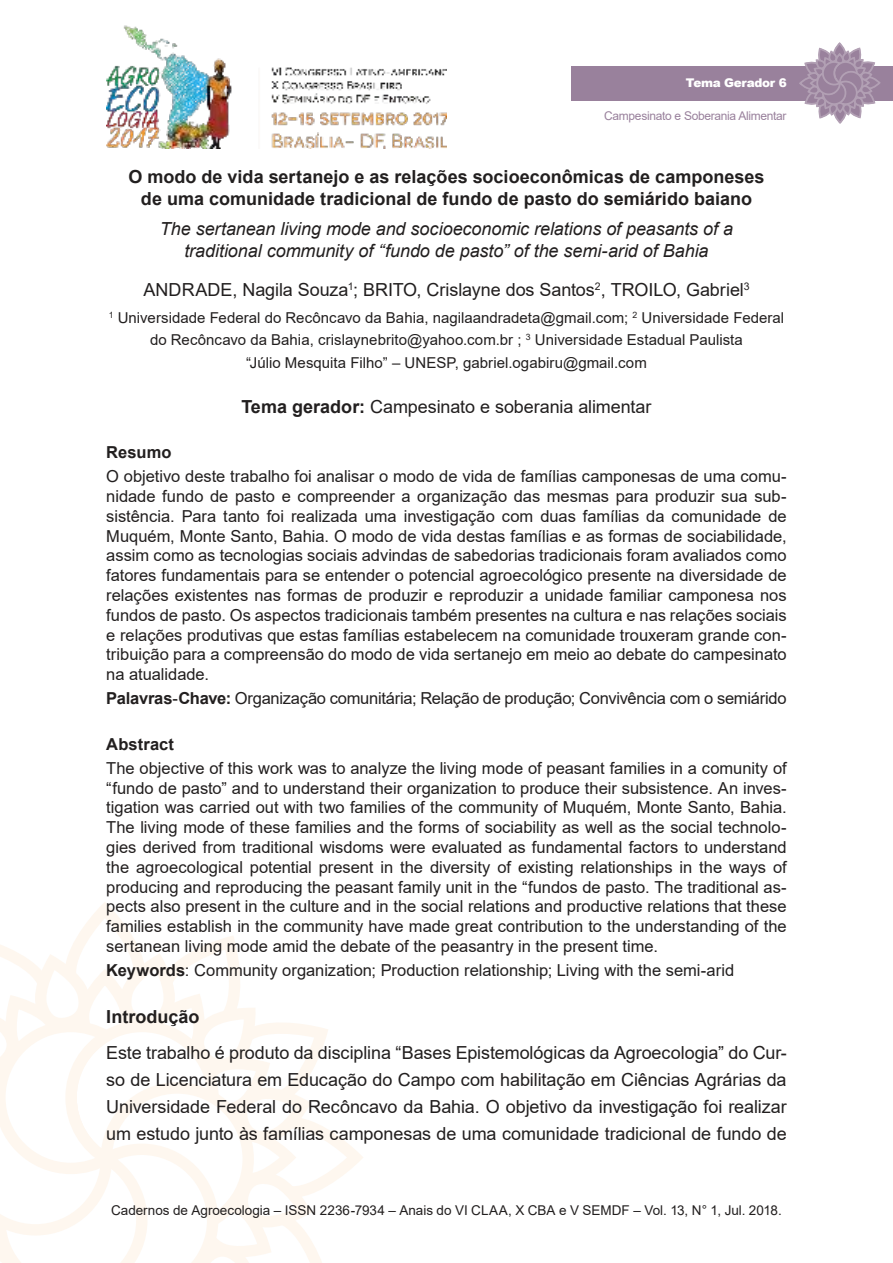
<style>
.page{position:relative;width:893px;height:1263px;background:#fff}
.page>*{position:absolute;margin:0;border:0;box-sizing:border-box;transform-origin:0 0}
.t1{font:18px/27px "Arial";letter-spacing:-.005em;color:#221f1f;text-align:justify}
.t2{font:700 18px/21.6px "Arial";color:#221f1f;text-align:center}
.t3{font:italic 18px/21.6px "Arial";letter-spacing:-.005em;color:#221f1f;text-align:center}
.t4{font:16.5px/19.8px "Arial";letter-spacing:-.005em;color:#221f1f;text-align:justify}
.t5{font:700 16.5px "Arial";letter-spacing:.005em;color:#221f1f}
.t6{font:15px/22.5px "Arial";color:#221f1f;text-align:center}
.t7{font:13.5px "Arial";color:#221f1f}
.t8{font:12px "Arial";letter-spacing:-.025em;color:#99819c}
.t9{font:900 12px "Arial";letter-spacing:-.025em;color:#fff}
.s1{font-weight:700}
</style>
<div class="page">
<img style="left:106px;top:25px;width:340px;height:124px">
<svg style="left:0;top:910px;width:363px;height:353px"></svg>
<div style="left:571px;top:66px;width:322px;height:34px;background:#99819c"></div>
<svg style="left:798px;top:43px;width:83px;height:81px"></svg>
<p class="t9" style="left:686px;top:76px;width:102px">Tema Gerador 6</p>
<p class="t8" style="left:604px;top:112px;width:184px">Campesinato e Soberania Alimentar</p>
<p class="t2" style="left:128px;top:168px;width:638px">O modo de vida sertanejo e as relações socioeconômicas de camponeses de uma comunidade tradicional de fundo de pasto do semiárido baiano</p>
<p class="t3" style="left:160px;top:219px;width:575px">The sertanean living mode and socioeconomic relations of peasants of a traditional community of “fundo de pasto” of the semi-arid of Bahia</p>
<p class="t1" style="left:143px;top:278px;width:608px">ANDRADE, Nagila Souza<sup>1</sup>; BRITO, Crislayne dos Santos<sup>2</sup>, TROILO, Gabriel<sup>3</sup></p>
<p class="t6" style="left:109px;top:308px;width:677px"><sup>1</sup> Universidade Federal do Recôncavo da Bahia, nagilaandradeta@gmail.com; <sup>2</sup> Universidade Federal do Recôncavo da Bahia, crislaynebrito@yahoo.com.br ; <sup>3</sup> Universidade Estadual Paulista<br>“Júlio Mesquita Filho” – UNESP, gabriel.ogabiru@gmail.com</p>
<p class="t1" style="left:241px;top:395px;width:412px"><span class="s1">Tema gerador:</span> Campesinato e soberania alimentar</p>
<p class="t5" style="left:106px;top:446px;width:67px">Resumo</p>
<p class="t4" style="left:106px;top:468px;width:682px">O objetivo deste trabalho foi analisar o modo de vida de famílias camponesas de uma comu&shy;nidade fundo de pasto e compreender a organização das mesmas para produzir sua sub&shy;sistência. Para tanto foi realizada uma investigação com duas famílias da comunidade de Muquém, Monte Santo, Bahia. O modo de vida destas famílias e as formas de sociabilidade, assim como as tecnologias sociais advindas de sabedorias tradicionais foram avaliados como fatores fundamentais para se entender o potencial agroecológico presente na diversidade de relações existentes nas formas de produzir e reproduzir a unidade familiar camponesa nos fundos de pasto. Os aspectos tradicionais também presentes na cultura e nas relações sociais e relações produtivas que estas famílias estabelecem na comunidade trouxeram grande con&shy;tribuição para a compreensão do modo de vida sertanejo em meio ao debate do campesinato na atualidade.</p>
<p class="t4" style="left:106px;top:690px;width:682px"><span class="s1">Palavras</span>-<span class="s1">Chave:</span> Organização comunitária; Relação de produção; Convivência com o semiárido</p>
<p class="t5" style="left:106px;top:738px;width:69px">Abstract</p>
<p class="t4" style="left:106px;top:759px;width:682px">The objective of this work was to analyze the living mode of peasant families in a comunity of “fundo de pasto” and to understand their organization to produce their subsistence. An inves&shy;tigation was carried out with two families of the community of Muquém, Monte Santo, Bahia.<br>The living mode of these families and the forms of sociability as well as the social technolo&shy;gies derived from traditional wisdoms were evaluated as fundamental factors to understand the agroecological potential present in the diversity of existing relationships in the ways of producing and reproducing the peasant family unit in the “fundos de pasto. The traditional as&shy;pects also present in the culture and in the social relations and productive relations that these families establish in the community have made great contribution to the understanding of the sertanean living mode amid the debate of the peasantry in the present time.</p>
<p class="t4" style="left:106px;top:962px;width:629px"><span class="s1">Keywords</span>: Community organization; Production relationship; Living with the semi-arid</p>
<p class="t2" style="left:106px;top:1008px;width:95px">Introdução</p>
<p class="t1" style="left:106px;top:1040px;width:682px">Este trabalho é produto da disciplina “Bases Epistemológicas da Agroecologia” do Cur&shy;so de Licenciatura em Educação do Campo com habilitação em Ciências Agrárias da Universidade Federal do Recôncavo da Bahia. O objetivo da investigação foi realizar um estudo junto às famílias camponesas de uma comunidade tradicional de fundo de</p>
<p class="t7" style="left:111px;top:1205px;width:672px">Cadernos de Agroecologia – ISSN 2236-7934 – Anais do VI CLAA, X CBA e V SEMDF – Vol. 13, N° 1, Jul. 2018.</p>
</div>
